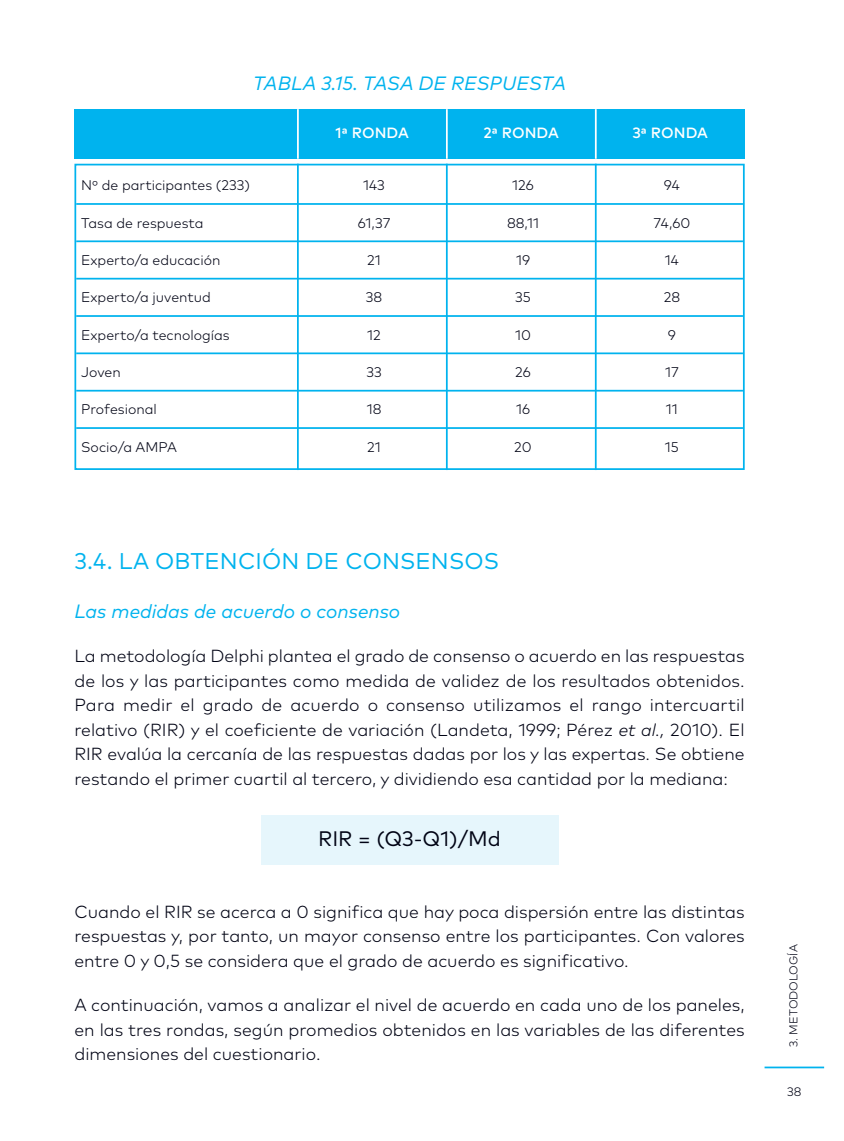
<style>
.page{position:relative;width:844px;height:1141px;background:#fff}
.page>*{position:absolute;margin:0;border:0;box-sizing:border-box;transform-origin:0 0}
.t1{font:22.75px "Mark Pro";letter-spacing:.005em;color:#00b3ee}
.t2{font:21px "Mark Pro";color:#000314}
.t3{font:italic 19.25px "Mark Pro";color:#00b3ee}
.t4{font:300 17.5px/24.5px "Mark Pro";color:#000314;text-align:justify}
.t5{font:500 14.88px "Mark Pro";letter-spacing:.005em;color:#fff}
.t6{font:300 14px "Mark Pro";color:#000314}
.t7{font:300 12.25px "Mark Pro";color:#000314}
.t8{font:300 11.38px "Mark Pro";letter-spacing:.005em;color:#000314}
.s1{font-style:italic}
</style>
<div class="page">
<hr style="left:764px;top:1067px;width:59px;height:1px;background:#00b3ee">
<div style="left:260px;top:815px;width:298px;height:50px;background:#e6f6fc"></div>
<div style="left:74px;top:109px;width:670px;height:50px;background:#00b3ee"></div>
<hr style="left:297px;top:109px;width:2px;height:50px;background:#fff">
<hr style="left:446px;top:109px;width:1px;height:50px;background:#fff">
<hr style="left:594px;top:109px;width:2px;height:50px;background:#fff">
<div style="left:74px;top:164px;width:670px;height:306px;border:2px solid #00b3ee"></div>
<hr style="left:76px;top:203px;width:666px;height:2px;background:#00b3ee">
<hr style="left:76px;top:240px;width:666px;height:2px;background:#00b3ee">
<hr style="left:76px;top:278px;width:666px;height:2px;background:#00b3ee">
<hr style="left:76px;top:315px;width:666px;height:2px;background:#00b3ee">
<hr style="left:76px;top:352px;width:666px;height:2px;background:#00b3ee">
<hr style="left:76px;top:390px;width:666px;height:2px;background:#00b3ee">
<hr style="left:76px;top:427px;width:666px;height:2px;background:#00b3ee">
<hr style="left:297px;top:164px;width:2px;height:306px;background:#00b3ee">
<hr style="left:446px;top:164px;width:1px;height:306px;background:#00b3ee">
<hr style="left:594px;top:164px;width:2px;height:306px;background:#00b3ee">
<p class="t3" style="left:253px;top:72px;width:314px">TABLA 3.15. TASA DE RESPUESTA</p>
<p class="t5" style="left:335px;top:124px;width:75px">1ª RONDA</p>
<p class="t5" style="left:483px;top:124px;width:77px">2ª RONDA</p>
<p class="t5" style="left:632px;top:124px;width:77px">3ª RONDA</p>
<p class="t6" style="left:81px;top:177px;width:170px">Nº de participantes (233)</p>
<p class="t6" style="left:363px;top:177px;width:23px">143</p>
<p class="t6" style="left:512px;top:177px;width:23px">126</p>
<p class="t6" style="left:663px;top:177px;width:18px">94</p>
<p class="t6" style="left:81px;top:215px;width:124px">Tasa de respuesta</p>
<p class="t6" style="left:358px;top:215px;width:34px">61,37</p>
<p class="t6" style="left:507px;top:215px;width:33px">88,11</p>
<p class="t6" style="left:653px;top:215px;width:38px">74,60</p>
<p class="t6" style="left:81px;top:252px;width:141px">Experto/a educación</p>
<p class="t6" style="left:367px;top:252px;width:15px">21</p>
<p class="t6" style="left:516px;top:252px;width:16px">19</p>
<p class="t6" style="left:664px;top:252px;width:16px">14</p>
<p class="t6" style="left:81px;top:289px;width:131px">Experto/a juventud</p>
<p class="t6" style="left:366px;top:289px;width:18px">38</p>
<p class="t6" style="left:515px;top:289px;width:17px">35</p>
<p class="t6" style="left:663px;top:289px;width:18px">28</p>
<p class="t6" style="left:81px;top:327px;width:150px">Experto/a tecnologías</p>
<p class="t6" style="left:367px;top:327px;width:15px">12</p>
<p class="t6" style="left:515px;top:327px;width:17px">10</p>
<p class="t6" style="left:667px;top:327px;width:10px">9</p>
<p class="t6" style="left:81px;top:364px;width:41px">Joven</p>
<p class="t6" style="left:366px;top:364px;width:17px">33</p>
<p class="t6" style="left:515px;top:364px;width:17px">26</p>
<p class="t6" style="left:665px;top:364px;width:15px">17</p>
<p class="t6" style="left:81px;top:401px;width:77px">Profesional</p>
<p class="t6" style="left:366px;top:401px;width:16px">18</p>
<p class="t6" style="left:516px;top:401px;width:16px">16</p>
<p class="t6" style="left:665px;top:401px;width:13px">11</p>
<p class="t6" style="left:81px;top:439px;width:97px">Socio/a AMPA</p>
<p class="t6" style="left:367px;top:439px;width:15px">21</p>
<p class="t6" style="left:514px;top:439px;width:19px">20</p>
<p class="t6" style="left:664px;top:439px;width:16px">15</p>
<h1 class="t1" style="left:74px;top:547px;width:426px">3.4. LA OBTENCIÓN DE CONSENSOS</h1>
<p class="t3" style="left:74px;top:600px;width:327px">Las medidas de acuerdo o consenso</p>
<p class="t4" style="left:74px;top:644px;width:671px">La metodología Delphi plantea el grado de consenso o acuerdo en las respuestas de los y las participantes como medida de validez de los resultados obtenidos.<br>Para medir el grado de acuerdo o consenso utilizamos el rango intercuartil relativo (RIR) y el coeficiente de variación (Landeta, 1999; Pérez <span class="s1">et al.,</span> 2010). El RIR evalúa la cercanía de las respuestas dadas por los y las expertas. Se obtiene restando el primer cuartil al tercero, y dividiendo esa cantidad por la mediana:</p>
<p class="t2" style="left:318px;top:827px;width:184px">RIR = (Q3-Q1)/Md</p>
<p class="t4" style="left:74px;top:899px;width:671px">Cuando el RIR se acerca a 0 significa que hay poca dispersión entre las distintas respuestas y, por tanto, un mayor consenso entre los participantes. Con valores entre 0 y 0,5 se considera que el grado de acuerdo es significativo.</p>
<p class="t4" style="left:74px;top:993px;width:671px">A continuación, vamos a analizar el nivel de acuerdo en cada uno de los paneles, en las tres rondas, según promedios obtenidos en las variables de las diferentes dimensiones del cuestionario.</p>
<p class="t8" style="left:786px;top:1047px;width:104px;rotate:-90deg">3. METODOLOGÍA</p>
<p class="t7" style="left:786px;top:1084px;width:16px">38</p>
</div>
